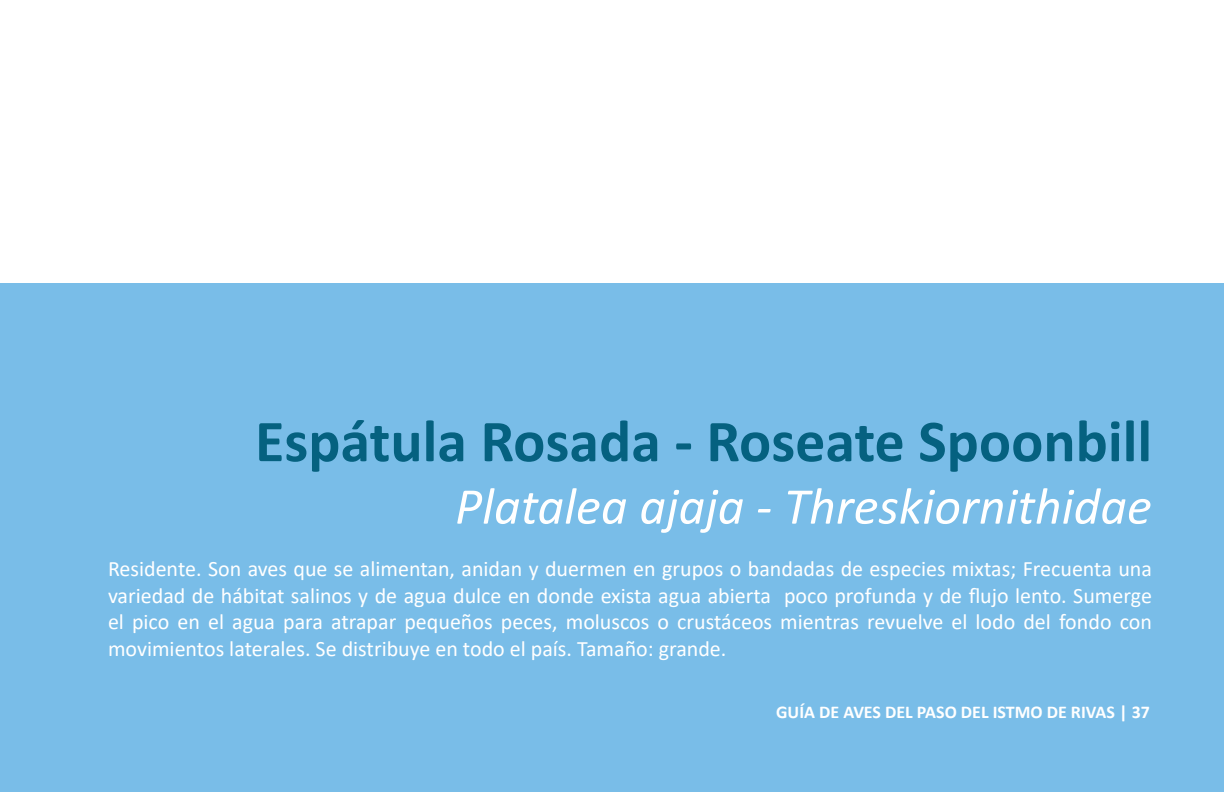
<style>
.page{position:relative;width:1224px;height:792px;background:#fff}
.page>*{position:absolute;margin:0;border:0;box-sizing:border-box;transform-origin:0 0}
.t1{font:700 60px "Calibri";color:#056180}
.t2{font:italic 52px "Calibri";color:#fff}
.t3{font:22px/26.4px "Calibri";color:#fff;text-align:justify}
.t4{font:700 18px "Calibri";color:#fff}
</style>
<div class="page">
<div style="left:0;top:284px;width:1224px;height:508px;background:#79bde8"></div>
<h1 class="t1" style="left:255px;top:399px;width:899px">Espátula Rosada - Roseate Spoonbill</h1>
<h2 class="t2" style="left:455px;top:470px;width:698px">Platalea ajaja - Threskiornithidae</h2>
<p class="t3" style="left:108px;top:555px;width:1046px">Residente. Son aves que se alimentan, anidan y duermen en grupos o bandadas de especies mixtas; Frecuenta una variedad de hábitat salinos y de agua dulce en donde exista agua abierta poco profunda y de flujo lento. Sumerge el pico en el agua para atrapar pequeños peces, moluscos o crustáceos mientras revuelve el lodo del fondo con movimientos laterales. Se distribuye en todo el país. Tamaño: grande.</p>
<p class="t4" style="left:776px;top:699px;width:375px">GUÍA DE AVES DEL PASO DEL ISTMO DE RIVAS | 37</p>
</div>
